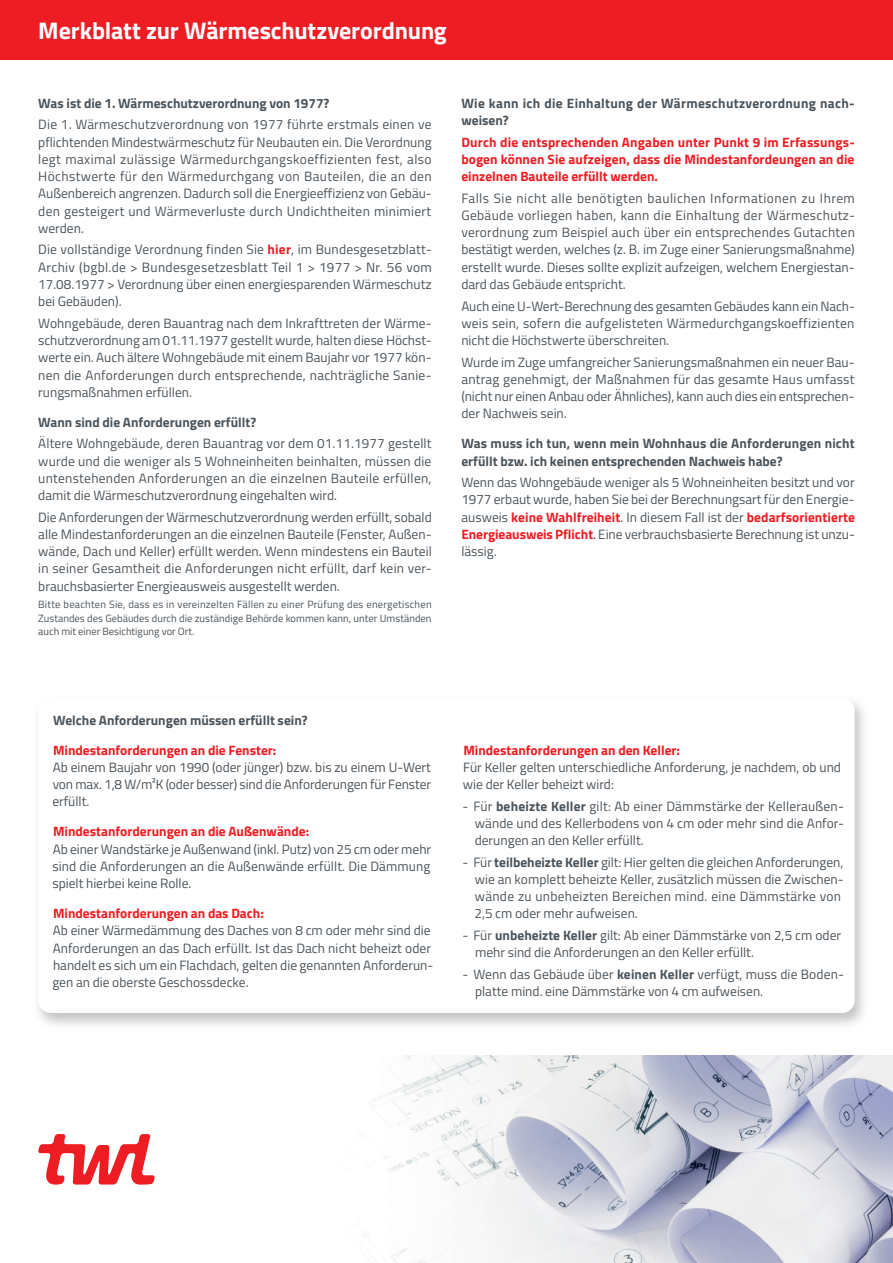
<style>
.page{position:relative;width:893px;height:1263px;background:#fff}
.page>*{position:absolute;margin:0;border:0;box-sizing:border-box;transform-origin:0 0}
.t1{font:700 24px "Titillium";letter-spacing:-.005em;color:#fff}
.t2{font:13.5px/17.2px "Titillium";color:#4b545b;text-align:justify}
.t3{font:700 13.5px/17.2px "Titillium";color:#ee1d23;text-align:justify}
.t4{font:700 13.5px/17.2px "Titillium";color:#4b545b}
.t5{font:700 13.5px/17.2px "Titillium";letter-spacing:.025em;color:#4b545b}
.t6{font:10.5px/13.5px "Titillium";color:#4b545b;text-align:justify}
.s1{font-weight:700;color:#ee1d23}
.s2{color:#231f20}
.s3{font-weight:700}
</style>
<div class="page">
<div style="left:0;top:0;width:893px;height:60px;background:#ee1d23"></div>
<img style="left:52px;top:1056px;width:841px;height:207px">
<svg style="left:38px;top:1134px;width:117px;height:50px"></svg>
<h1 class="t1" style="left:38px;top:12px;width:410px">Merkblatt zur Wärmeschutzverordnung</h1>
<p class="t4" style="left:38px;top:94px;width:293px">Was ist die 1. Wärmeschutzverordnung von 1977?</p>
<p class="t2" style="left:38px;top:115px;width:395px">Die 1. Wärmeschutzverordnung von 1977 führte erstmals einen ve pflichtenden Mindestwärmeschutz für Neubauten ein. Die Verordnung legt maximal zulässige Wärmedurchgangskoeffizienten fest, also Höchstwerte für den Wärmedurchgang von Bauteilen, die an den Außenbereich angrenzen. Dadurch soll die Energieeffizienz von Gebäu&shy;den gesteigert und Wärmeverluste durch Undichtheiten minimiert werden.</p>
<p class="t2" style="left:38px;top:240px;width:395px">Die vollständige Verordnung finden Sie <span class="s1">hier</span>, im Bundesgesetzblatt-Archiv (bgbl.de &gt; Bundesgesetzesblatt Teil 1 &gt; 1977 &gt; Nr. 56 vom 17.08.1977 &gt; Verordnung über einen energiesparenden Wärmeschutz bei Gebäuden).</p>
<p class="t2" style="left:38px;top:314px;width:395px">Wohngebäude, deren Bauantrag nach dem Inkrafttreten der Wärme&shy;schutzverordnung am 01.11.1977 gestellt wurde, halten diese Höchst&shy;werte ein. Auch ältere Wohngebäude mit einem Baujahr vor 1977 kön&shy;nen die Anforderungen durch entsprechende, nachträgliche Sanie&shy;rungsmaßnahmen erfüllen.</p>
<p class="t4" style="left:38px;top:413px;width:220px">Wann sind die Anforderungen erfüllt?</p>
<p class="t2" style="left:38px;top:434px;width:395px">Ältere Wohngebäude, deren Bauantrag vor dem 01.11.1977 gestellt wurde und die weniger als 5 Wohneinheiten beinhalten, müssen die untenstehenden Anforderungen an die einzelnen Bauteile erfüllen, damit die Wärmeschutzverordnung eingehalten wird.</p>
<p class="t2" style="left:38px;top:508px;width:395px">Die Anforderungen der Wärmeschutzverordnung werden erfüllt, sobald alle Mindestanforderungen an die einzelnen Bauteile (Fenster, Außen&shy;wände, Dach und Keller) erfüllt werden. Wenn mindestens ein Bauteil in seiner Gesamtheit die Anforderungen nicht erfüllt, darf kein ver&shy;brauchsbasierter Energieausweis ausgestellt werden.</p>
<p class="t6" style="left:38px;top:597px;width:395px">Bitte beachten Sie, dass es in vereinzelten Fällen zu einer Prüfung des energetischen Zustandes des Gebäudes durch die zuständige Behörde kommen kann, unter Umständen auch mit einer Besichtigung vor Ort.</p>
<p class="t5" style="left:461px;top:94px;width:395px">Wie kann ich die Einhaltung der Wärmeschutzverordnung nach&shy;weisen?</p>
<p class="t3" style="left:461px;top:133px;width:395px">Durch die entsprechenden Angaben unter Punkt 9 im Erfassungs&shy;bogen können Sie aufzeigen, dass die Mindestanfordeungen an die einzelnen Bauteile erfüllt werden.</p>
<p class="t2" style="left:461px;top:189px;width:395px">Falls Sie nicht alle benötigten baulichen Informationen zu Ihrem Gebäude vorliegen haben, kann die Einhaltung der Wärmeschutz&shy;verordnung zum Beispiel auch über ein entsprechendes Gutachten bestätigt werden, welches (z. B. im Zuge einer Sanierungsmaßnahme) erstellt wurde. Dieses sollte explizit aufzeigen, welchem Energiestan&shy;dard das Gebäude entspricht.</p>
<p class="t2" style="left:461px;top:296px;width:395px">Auch eine U-Wert-Berechnung des gesamten Gebäudes kann ein Nach&shy;weis sein, sofern die aufgelisteten Wärmedurchgangskoeffizienten nicht die Höchstwerte überschreiten.</p>
<p class="t2" style="left:461px;top:352px;width:395px">Wurde im Zuge umfangreicher Sanierungsmaßnahmen ein neuer Bau&shy;antrag genehmigt, der Maßnahmen für das gesamte Haus umfasst (nicht nur einen Anbau oder Ähnliches), kann auch dies ein entsprechen&shy;der Nachweis sein.</p>
<p class="t4" style="left:461px;top:434px;width:395px">Was muss ich tun, wenn mein Wohnhaus die Anforderungen nicht erfüllt bzw. ich keinen entsprechenden Nachweis habe?</p>
<p class="t2" style="left:461px;top:473px;width:395px">Wenn das Wohngebäude weniger als 5 Wohneinheiten besitzt und vor 1977 erbaut wurde, haben Sie bei der Berechnungsart für den Energie&shy;ausweis <span class="s1">keine Wahlfreiheit</span>. In diesem Fall ist der <span class="s1">bedarfsorientierte Energieausweis Pflicht</span><span class="s2">.</span> Eine verbrauchsbasierte Berechnung ist unzu&shy;lässig.</p>
<p class="t4" style="left:53px;top:710px;width:256px">Welche Anforderungen müssen erfüllt sein?</p>
<p class="t3" style="left:53px;top:740px;width:225px">Mindestanforderungen an die Fenster:</p>
<p class="t2" style="left:52px;top:758px;width:380px">Ab einem Baujahr von 1990 (oder jünger) bzw. bis zu einem U-Wert von max. 1,8 W/m²K (oder besser) sind die Anforderungen für Fenster erfüllt.</p>
<p class="t3" style="left:53px;top:822px;width:258px">Mindestanforderungen an die Außenwände:</p>
<p class="t2" style="left:52px;top:839px;width:380px">Ab einer Wandstärke je Außenwand (inkl. Putz) von 25 cm oder mehr sind die Anforderungen an die Außenwände erfüllt. Die Dämmung spielt hierbei keine Rolle.</p>
<p class="t3" style="left:53px;top:904px;width:212px">Mindestanforderungen an das Dach:</p>
<p class="t2" style="left:52px;top:921px;width:382px;text-align:left">Ab einer Wärmedämmung des Daches von 8 cm oder mehr sind die Anforderungen an das Dach erfüllt. Ist das Dach nicht beheizt oder handelt es sich um ein Flachdach, gelten die genannten Anforderun&shy;gen an die oberste Geschossdecke.</p>
<p class="t3" style="left:463px;top:740px;width:218px">Mindestanforderungen an den Keller:</p>
<p class="t2" style="left:463px;top:758px;width:380px">Für Keller gelten unterschiedliche Anforderung, je nachdem, ob und wie der Keller beheizt wird:</p>
<p class="t2" style="left:475px;top:797px;width:371px;text-indent:-12px">- Für <span class="s3">beheizte Keller</span> gilt: Ab einer Dämmstärke der Kelleraußen&shy;wände und des Kellerbodens von 4 cm oder mehr sind die Anfor&shy;derungen an den Keller erfüllt.</p>
<p class="t2" style="left:474px;top:853px;width:371px;text-align:left;text-indent:-12px">- Für <span class="s3">teilbeheizte Keller</span> gilt: Hier gelten die gleichen Anforderungen, wie an komplett beheizte Keller, zusätzlich müssen die Zwischen&shy;wände zu unbeheizten Bereichen mind. eine Dämmstärke von 2,5 cm oder mehr aufweisen.</p>
<p class="t2" style="left:475px;top:926px;width:368px;text-indent:-13px">- Für <span class="s3">unbeheizte Keller</span> gilt: Ab einer Dämmstärke von 2,5 cm oder mehr sind die Anforderungen an den Keller erfüllt.</p>
<p class="t2" style="left:475px;top:965px;width:370px;text-indent:-13px">- Wenn das Gebäude über <span class="s3">keinen Keller</span> verfügt, muss die Boden&shy;platte mind. eine Dämmstärke von 4 cm aufweisen.</p>
</div>
